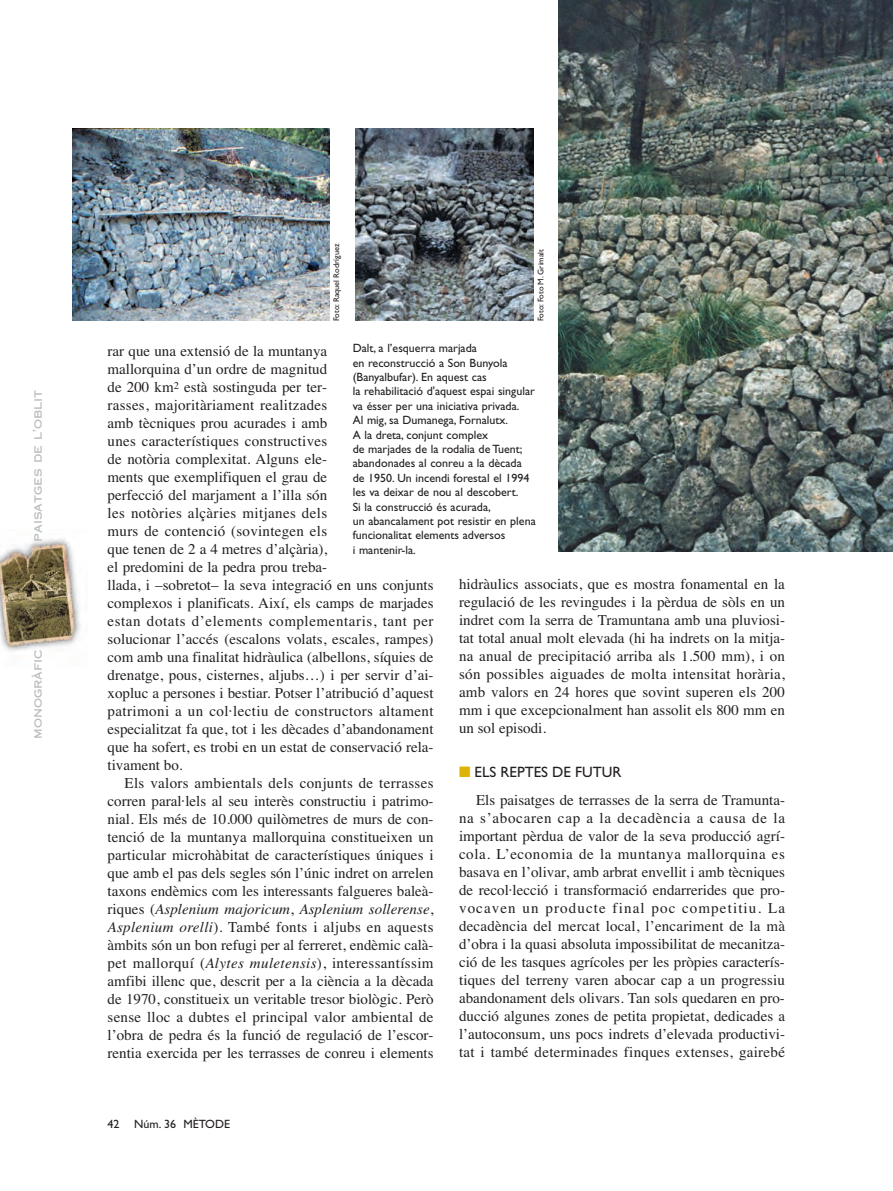
<style>
.page{position:relative;width:893px;height:1191px;background:#fff}
.page>*{position:absolute;margin:0;border:0;box-sizing:border-box;transform-origin:0 0}
.t1{font:15px/18px "Times";color:#231f20;text-align:justify}
.t2{font:15px "Gill Sans";color:#231f20}
.t3{font:12px/14.4px "Gill Sans";color:#231f20}
.t4{font:12px "Copperplate Thirty One AB";color:#bcbdc0}
.t5{font:8.25px "Gill Sans";color:#231f20}
.s1{font-style:italic}
.s2{color:#deb308}
</style>
<div class="page">
<img style="left:0;top:538px;width:81px;height:113px">
<img style="left:72px;top:128px;width:257px;height:192px">
<img style="left:355px;top:128px;width:179px;height:192px">
<img style="left:559px;top:1px;width:334px;height:550px">
<p class="t4" style="left:31px;top:542px;width:153px;rotate:-90deg">paisatges de l’oblit</p>
<p class="t4" style="left:31px;top:739px;width:91px;rotate:-90deg">monogràfic</p>
<p class="t5" style="left:334px;top:321px;width:79px;rotate:-90deg">Foto: Raquel Rodríguez</p>
<p class="t5" style="left:538px;top:321px;width:74px;rotate:-90deg">Foto: Foto M. Grimalt</p>
<p class="t1" style="left:108px;top:343px;width:327px;text-align:left">rar que una extensió de la muntanya<br>mallorquina d’un ordre de magnitud<br>de 200 km<sup>2</sup> està sostinguda per ter-<br>rasses, majoritàriament realitzades<br>amb tècniques prou acurades i amb<br>unes característiques constructives<br>de notòria complexitat. Alguns ele-<br>ments que exemplifiquen el grau de<br>perfecció del marjament a l’illa són<br>les notòries alçàries mitjanes dels<br>murs de contenció (sovintegen els<br>que tenen de 2 a 4 metres d’alçària),<br>el predomini de la pedra prou treba-<br>llada, i –sobretot– la seva integració en uns conjunts complexos i planificats. Així, els camps de marjades estan dotats d’elements complementaris, tant per solucionar l’accés (escalons volats, escales, rampes) com amb una finalitat hidràulica (albellons, síquies de drenatge, pous, cisternes, aljubs…) i per servir d’ai&shy;xopluc a persones i bestiar. Potser l’atribució d’aquest patrimoni a un col·lectiu de constructors altament especialitzat fa que, tot i les dècades d’abandonament que ha sofert, es trobi en un estat de conservació rela&shy;tivament bo.</p>
<p class="t1" style="left:108px;top:775px;width:327px;text-indent:17px">Els valors ambientals dels conjunts de terrasses corren paral·lels al seu interès constructiu i patrimo&shy;nial. Els més de 10.000 quilòmetres de murs de con&shy;tenció de la muntanya mallorquina constitueixen un particular microhàbitat de característiques úniques i que amb el pas dels segles són l’únic indret on arrelen taxons endèmics com les interessants falgueres baleà&shy;riques (<span class="s1">Asplenium majoricum</span>, <span class="s1">Asplenium sollerense</span>, <span class="s1">Asplenium orelli</span>). També fonts i aljubs en aquests àmbits són un bon refugi per al ferreret, endèmic calà&shy;pet mallorquí (<span class="s1">Alytes muletensis</span>), interessantíssim amfibi illenc que, descrit per a la ciència a la dècada de 1970, constitueix un veritable tresor biològic. Però sense lloc a dubtes el principal valor ambiental de l’obra de pedra és la funció de regulació de l’escor&shy;rentia exercida per les terrasses de conreu i elements</p>
<p class="t3" style="left:353px;top:342px;width:185px">Dalt, a l’esquerra marjada<br>en reconstrucció a Son Bunyola (Banyalbufar). En aquest cas<br>la rehabilitació d'aquest espai singular va ésser per una iniciativa privada.<br>Al mig, sa Dumanega, Fornalutx.<br>A la dreta, conjunt complex<br>de marjades de la rodalia de Tuent; abandonades al conreu a la dècada de 1950. Un incendi forestal el 1994 les va deixar de nou al descobert.<br>Si la construcció és acurada,<br>un abancalament pot resistir en plena funcionalitat elements adversos<br>i mantenir-la.</p>
<p class="t1" style="left:459px;top:576px;width:327px">hidràulics associats, que es mostra fonamental en la regulació de les revingudes i la pèrdua de sòls en un indret com la serra de Tramuntana amb una pluviosi&shy;tat total anual molt elevada (hi ha indrets on la mitja&shy;na anual de precipitació arriba als 1.500 mm), i on són possibles aiguades de molta intensitat horària, amb valors en 24 hores que sovint superen els 200 mm i que excepcionalment han assolit els 800 mm en un sol episodi.</p>
<p class="t2" style="left:459px;top:766px;width:164px"><span class="s2">■</span> ELS REPTES DE FUTUR</p>
<p class="t1" style="left:459px;top:792px;width:327px;text-indent:17px">Els paisatges de terrasses de la serra de Tramunta&shy;na s’abocaren cap a la decadència a causa de la important pèrdua de valor de la seva producció agrí&shy;cola. L’economia de la muntanya mallorquina es basava en l’olivar, amb arbrat envellit i amb tècniques de recol·lecció i transformació endarrerides que pro&shy;vocaven un producte final poc competitiu. La decadència del mercat local, l’encariment de la mà d’obra i la quasi absoluta impossibilitat de mecanitza&shy;ció de les tasques agrícoles per les pròpies caracterís&shy;tiques del terreny varen abocar cap a un progressiu abandonament dels olivars. Tan sols quedaren en pro&shy;ducció algunes zones de petita propietat, dedicades a l’autoconsum, uns pocs indrets d’elevada productivi&shy;tat i també determinades finques extenses, gairebé</p>
<p class="t3" style="left:108px;top:1118px;width:124px">42 Núm. 36 MÈTODE</p>
</div>
